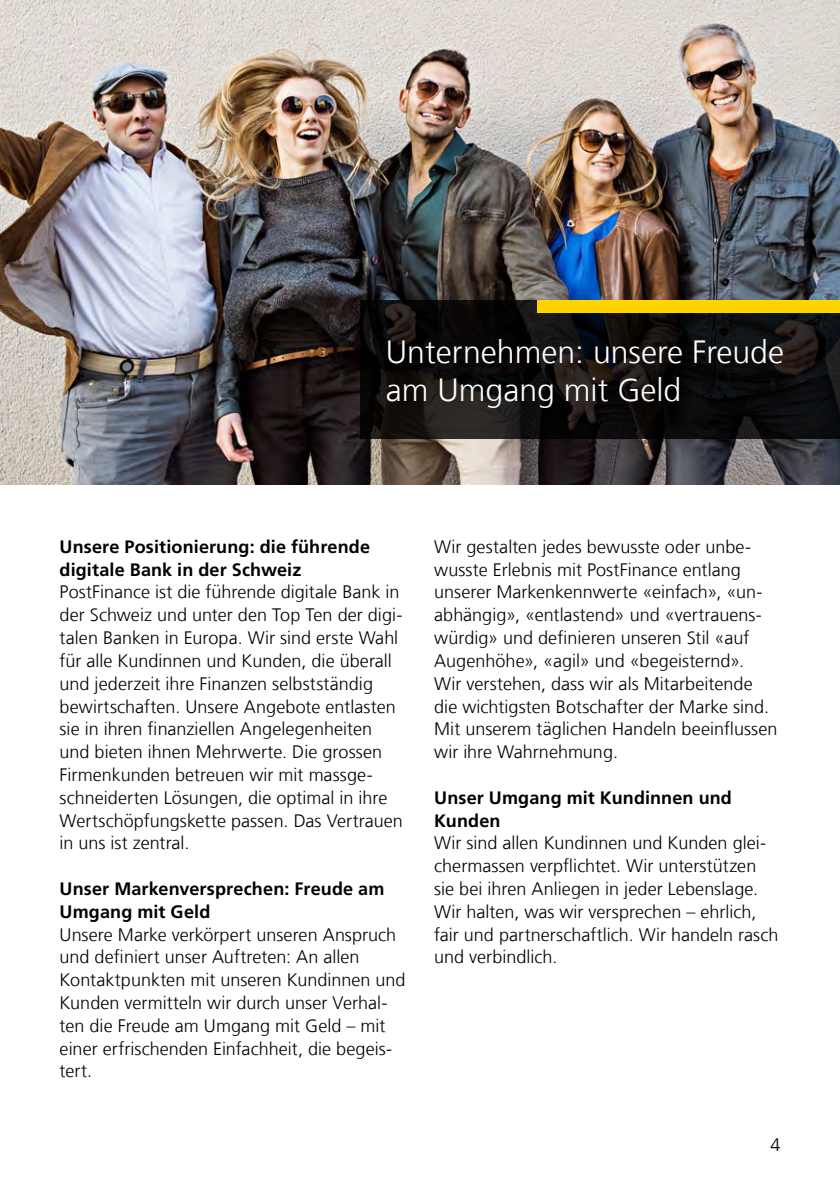
<style>
.page{position:relative;width:840px;height:1191px;background:#fff}
.page>*{position:absolute;margin:0;border:0;box-sizing:border-box;transform-origin:0 0}
.t1{font:300 32px/38px "Frutiger LT Com";color:#fff}
.t2{font:300 18px/22.8px "Frutiger LT Com";letter-spacing:.005em;color:#000}
.t3{font:700 18px/22.8px "Frutiger LT Com";letter-spacing:.01em;color:#000}
</style>
<div class="page">
<img style="left:0;top:0;width:839px;height:484px">
<svg style="left:360px;top:300px;width:479px;height:139px;background:#100e0e"></svg>
<div style="left:537px;top:300px;width:302px;height:13px;background:#ffd400"></div>
<h2 class="t1" style="left:386px;top:333px;width:399px">Unternehmen: unsere Freude am Umgang mit Geld</h2>
<h3 class="t3" style="left:60px;top:535px;width:312px">Unsere Positionierung: die führende digitale Bank in der Schweiz</h3>
<p class="t2" style="left:60px;top:581px;width:344px">PostFinance ist die führende digitale Bank in der Schweiz und unter den Top Ten der digi&shy;talen Banken in Europa. Wir sind erste Wahl für alle Kundinnen und Kunden, die überall und jederzeit ihre Finanzen selbstständig bewirtschaften. Unsere Angebote entlasten sie in ihren finanziellen Angelegenheiten und bieten ihnen Mehrwerte. Die grossen Firmenkunden betreuen wir mit massge&shy;schneiderten Lösungen, die optimal in ihre Wertschöpfungskette passen. Das Vertrauen in uns ist zentral.</p>
<h3 class="t3" style="left:60px;top:877px;width:326px">Unser Markenversprechen: Freude am<br>Umgang mit Geld</h3>
<p class="t2" style="left:60px;top:923px;width:347px">Unsere Marke verkörpert unseren Anspruch und definiert unser Auftreten: An allen Kontaktpunkten mit unseren Kundinnen und Kunden vermitteln wir durch unser Verhal&shy;ten die Freude am Umgang mit Geld – mit einer erfrischenden Einfachheit, die begeis&shy;tert.</p>
<p class="t2" style="left:434px;top:535px;width:345px">Wir gestalten jedes bewusste oder unbe&shy;wusste Erlebnis mit PostFinance entlang unserer Markenkennwerte «einfach», «un&shy;abhängig», «entlastend» und «vertrauens&shy;würdig» und definieren unseren Stil «auf Augenhöhe», «agil» und «begeisternd».<br>Wir verstehen, dass wir als Mitarbeitende die wichtigsten Botschafter der Marke sind.<br>Mit unserem täglichen Handeln beeinflussen wir ihre Wahrnehmung.</p>
<h3 class="t3" style="left:434px;top:786px;width:299px">Unser Umgang mit Kundinnen und<br>Kunden</h3>
<p class="t2" style="left:434px;top:832px;width:345px">Wir sind allen Kundinnen und Kunden glei&shy;chermassen verpflichtet. Wir unterstützen sie bei ihren Anliegen in jeder Lebenslage.<br>Wir halten, was wir versprechen – ehrlich, fair und partnerschaftlich. Wir handeln rasch und verbindlich.</p>
<p class="t2" style="left:770px;top:1133px;width:12px">4</p>
</div>
